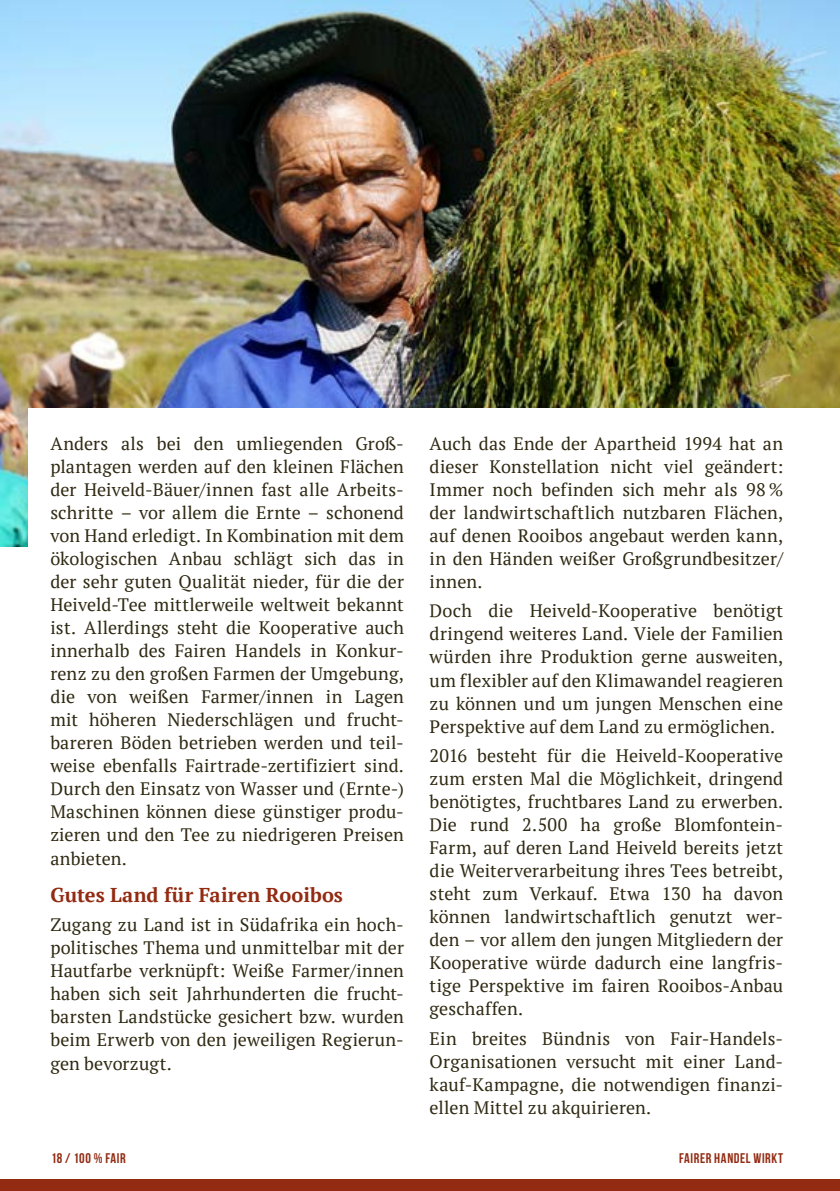
<style>
.page{position:relative;width:840px;height:1191px;background:#fff}
.page>*{position:absolute;margin:0;border:0;box-sizing:border-box;transform-origin:0 0}
.t1{font:700 20px "PT Serif";letter-spacing:.005em;color:#922b12}
.t2{font:18px/23px "PT Serif";letter-spacing:.005em;color:#2f2912;text-align:justify}
.t3{font:14px "Bebas Neue";letter-spacing:.04em;color:#922b12}
</style>
<div class="page">
<div style="left:0;top:1179px;width:839px;height:12px;background:#922b12"></div>
<img style="left:0;top:0;width:839px;height:546px">
<div style="left:28px;top:408px;width:811px;height:296px;background:#fff"></div>
<p class="t2" style="left:50px;top:431px;width:355px">Anders als bei den umliegenden Groß&shy;plantagen werden auf den kleinen Flächen der Heiveld-Bäuer/innen fast alle Arbeits&shy;schritte – vor allem die Ernte – schonend von Hand erledigt. In Kombination mit dem ökologischen Anbau schlägt sich das in der sehr guten Qualität nieder, für die der Heiveld-Tee mittlerweile weltweit bekannt ist. Allerdings steht die Kooperative auch innerhalb des Fairen Handels in Konkur&shy;renz zu den großen Farmen der Umgebung, die von weißen Farmer/innen in Lagen mit höheren Niederschlägen und frucht&shy;bareren Böden betrieben werden und teil&shy;weise ebenfalls Fairtrade-zertifiziert sind.<br>Durch den Einsatz von Wasser und (Ernte-)<br>Maschinen können diese günstiger produ&shy;zieren und den Tee zu niedrigeren Preisen anbieten.</p>
<p class="t1" style="left:50px;top:881px;width:294px">Gutes Land für Fairen Rooibos</p>
<p class="t2" style="left:50px;top:913px;width:355px">Zugang zu Land ist in Südafrika ein hoch&shy;politisches Thema und unmittelbar mit der Hautfarbe verknüpft: Weiße Farmer/innen haben sich seit Jahrhunderten die frucht&shy;barsten Landstücke gesichert bzw. wurden beim Erwerb von den jeweiligen Regierun&shy;gen bevorzugt.</p>
<p class="t2" style="left:429px;top:431px;width:355px">Auch das Ende der Apartheid 1994 hat an dieser Konstellation nicht viel geändert:<br>Immer noch befinden sich mehr als 98 % der landwirtschaftlich nutzbaren Flächen, auf denen Rooibos angebaut werden kann, in den Händen weißer Großgrundbesitzer/ innen.</p>
<p class="t2" style="left:429px;top:599px;width:355px">Doch die Heiveld-Kooperative benötigt dringend weiteres Land. Viele der Familien würden ihre Produktion gerne ausweiten, um flexibler auf den Klimawandel reagieren zu können und um jungen Menschen eine Perspektive auf dem Land zu ermöglichen.</p>
<p class="t2" style="left:429px;top:744px;width:355px">2016 besteht für die Heiveld-Kooperative zum ersten Mal die Möglichkeit, dringend benötigtes, fruchtbares Land zu erwerben.<br>Die rund 2.500 ha große Blomfontein-Farm, auf deren Land Heiveld bereits jetzt die Weiterverarbeitung ihres Tees betreibt, steht zum Verkauf. Etwa 130 ha davon können landwirtschaftlich genutzt wer&shy;den – vor allem den jungen Mitgliedern der Kooperative würde dadurch eine langfris&shy;tige Perspektive im fairen Rooibos-Anbau geschaffen.</p>
<p class="t2" style="left:429px;top:1027px;width:355px">Ein breites Bündnis von Fair-Handels-Organisationen versucht mit einer Land&shy;kauf-Kampagne, die notwendigen finanzi&shy;ellen Mittel zu akquirieren.</p>
<p class="t3" style="left:51px;top:1150px;width:76px">18 / 100 % FAIR</p>
<p class="t3" style="left:678px;top:1150px;width:106px">FAIRER HANDEL WIRKT</p>
</div>
